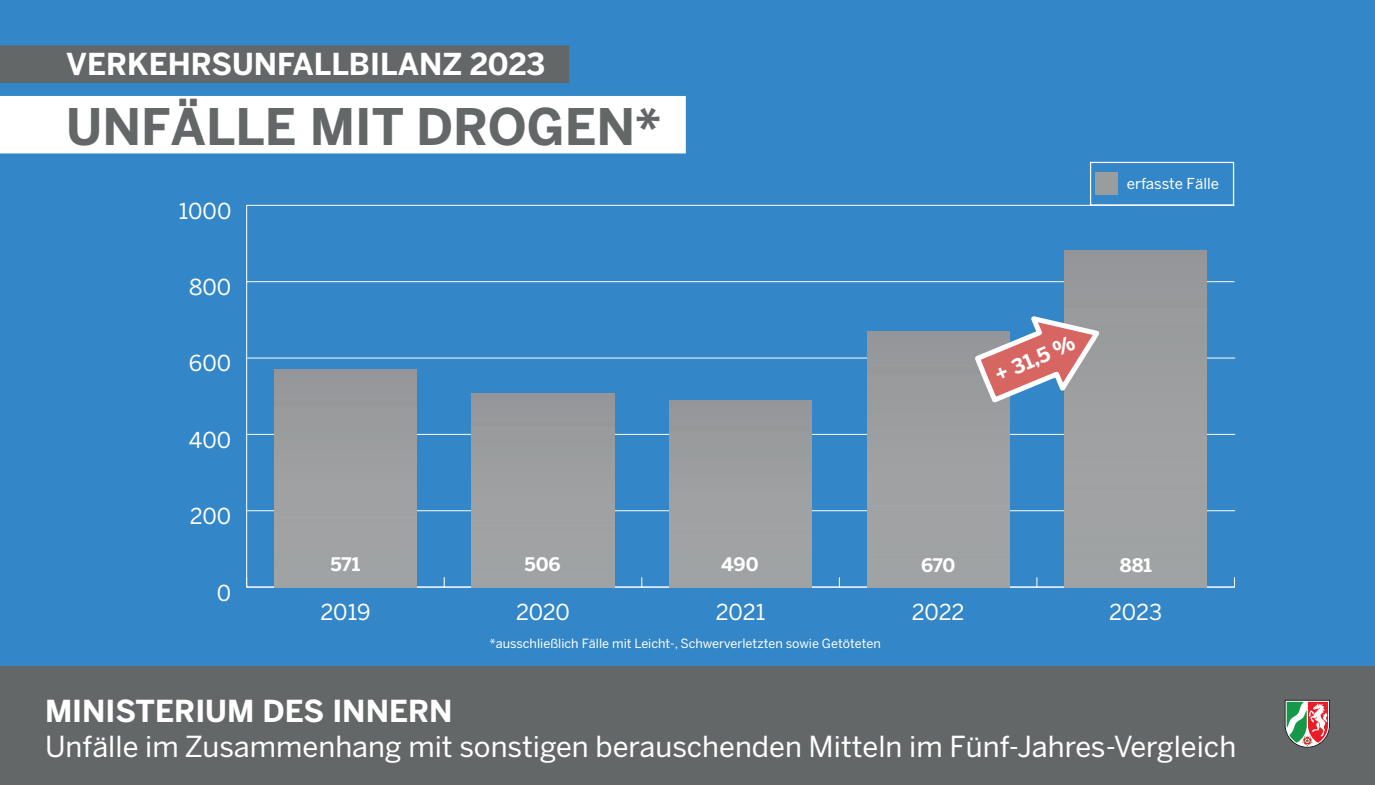
<style>
.page{position:relative;width:1375px;height:785px;background:#fff}
.page>*{position:absolute;margin:0;border:0;box-sizing:border-box;transform-origin:0 0}
.t1{font:700 50px "Benton Sans";color:#636767}
.t2{font:700 30.12px "Benton Sans";color:#fff}
.t3{font:700 30px "Benton Sans";color:#fff}
.t4{font:28.75px "Benton Sans";color:#fff}
.t5{font:21.75px "Benton Sans";color:#fff}
.t6{font:700 20.25px "Benton Sans";color:#fff}
.t7{font:700 18.62px "Benton Sans";color:#fff}
.t8{font:15px "Benton Sans";color:#fff}
.t9{font:12.62px "Benton Sans";color:#fff}
</style>
<div class="page">
<div style="left:0;top:0;width:1375px;height:769px;background:#3386c7"></div>
<hr style="left:246px;top:205px;width:1px;height:382px;background:#fff">
<hr style="left:247px;top:587px;width:987px;height:1px;background:#fff">
<hr style="left:247px;top:510px;width:988px;height:1px;background:#fff">
<hr style="left:247px;top:434px;width:988px;height:1px;background:#fff">
<hr style="left:247px;top:358px;width:988px;height:1px;background:#fff">
<hr style="left:247px;top:281px;width:987px;height:1px;background:#fff">
<hr style="left:247px;top:205px;width:987px;height:1px;background:#fff">
<div style="left:274px;top:369px;width:143px;height:218px;background:#9ea0a2"></div>
<div style="left:472px;top:394px;width:142px;height:193px;background:#9ea0a2"></div>
<div style="left:669px;top:400px;width:143px;height:187px;background:#9ea0a2"></div>
<div style="left:867px;top:331px;width:142px;height:256px;background:#9fa1a2"></div>
<div style="left:1065px;top:251px;width:142px;height:336px;background:#9fa1a2"></div>
<div style="left:0;top:45px;width:569px;height:38px;background:#636767"></div>
<div style="left:0;top:96px;width:686px;height:57px;background:#fff"></div>
<div style="left:0;top:666px;width:1375px;height:119px;background:#636767"></div>
<div style="left:1090px;top:162px;width:144px;height:44px;background:#3386c7;border:1px solid #fff"></div>
<div style="left:1095px;top:172px;width:23px;height:23px;background:#9a9d9e"></div>
<svg style="left:971px;top:312px;width:129px;height:94px"></svg>
<svg style="left:1285px;top:700px;width:45px;height:48px"></svg>
<p class="t3" style="left:66px;top:47px;width:481px">VERKEHRSUNFALLBILANZ 2023</p>
<h1 class="t1" style="left:66px;top:97px;width:596px">UNFÄLLE MIT DROGEN*</h1>
<p class="t5" style="left:179px;top:198px;width:54px">1000</p>
<p class="t5" style="left:189px;top:274px;width:44px">800</p>
<p class="t5" style="left:189px;top:351px;width:44px">600</p>
<p class="t5" style="left:189px;top:427px;width:44px">400</p>
<p class="t5" style="left:190px;top:503px;width:43px">200</p>
<p class="t8" style="left:1127px;top:175px;width:94px">erfasste Fälle</p>
<p class="t6" style="left:991px;top:364px;width:87px;rotate:-23deg">+ 31,5 %</p>
<p class="t5" style="left:217px;top:580px;width:16px">0</p>
<p class="t7" style="left:330px;top:553px;width:31px">571</p>
<p class="t7" style="left:524px;top:553px;width:38px">506</p>
<p class="t7" style="left:721px;top:553px;width:39px">490</p>
<p class="t7" style="left:921px;top:554px;width:36px">670</p>
<p class="t7" style="left:1120px;top:554px;width:34px">881</p>
<p class="t5" style="left:320px;top:599px;width:52px">2019</p>
<p class="t5" style="left:516px;top:599px;width:56px">2020</p>
<p class="t5" style="left:716px;top:599px;width:51px">2021</p>
<p class="t5" style="left:912px;top:599px;width:54px">2022</p>
<p class="t5" style="left:1109px;top:599px;width:54px">2023</p>
<p class="t9" style="left:489px;top:636px;width:393px">*ausschließlich Fälle mit Leicht-, Schwerverletzten sowie Getöteten</p>
<p class="t2" style="left:45px;top:693px;width:409px">MINISTERIUM DES INNERN</p>
<p class="t4" style="left:45px;top:729px;width:1193px">Unfälle im Zusammenhang mit sonstigen berauschenden Mitteln im Fünf-Jahres-Vergleich</p>
</div>
